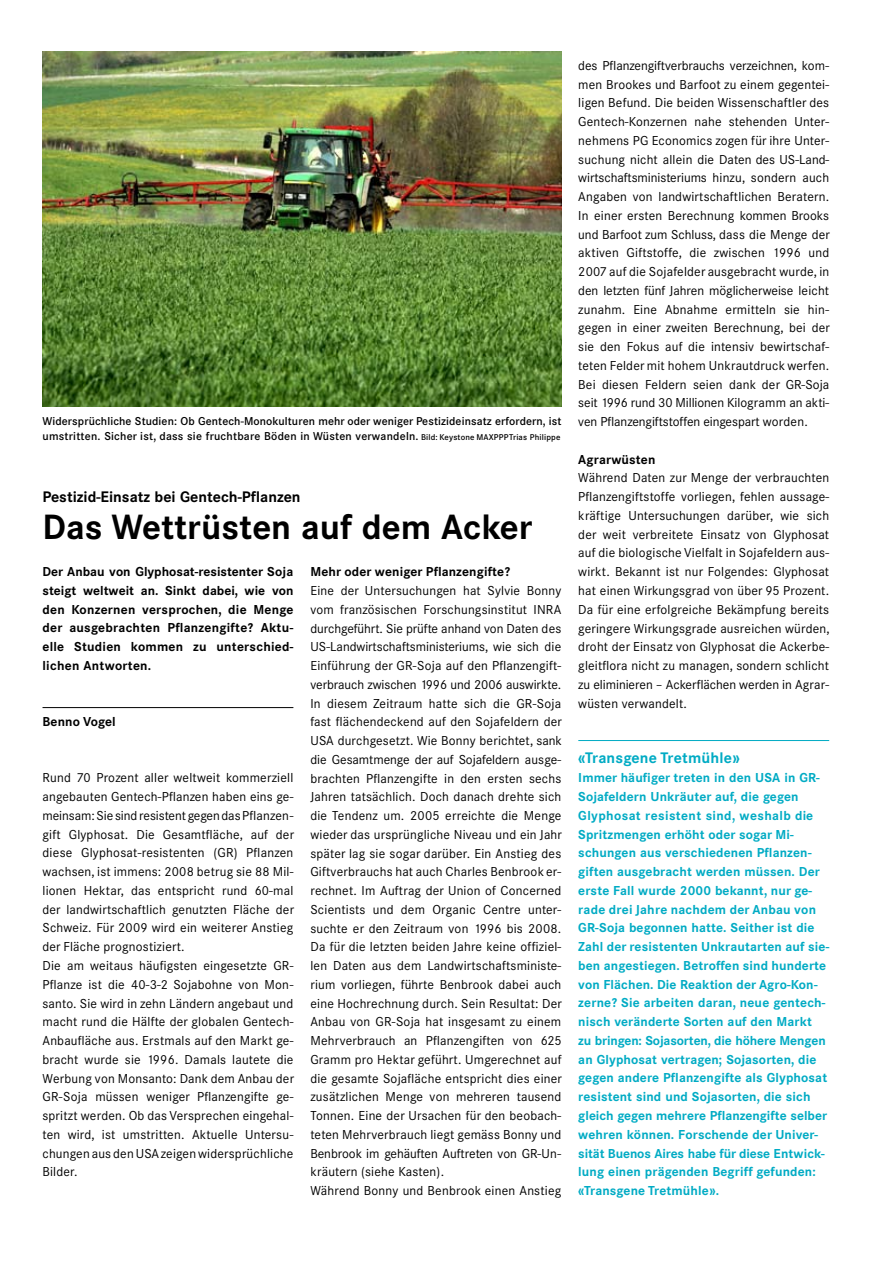
<style>
.page{position:relative;width:893px;height:1263px;background:#fff}
.page>*{position:absolute;margin:0;border:0;box-sizing:border-box;transform-origin:0 0}
.t1{font:700 34.5px "Corporate SBQ";color:#000}
.t2{font:700 15px "Corporate SBQ";color:#000}
.t3{font:700 15px "Corporate SBQ";letter-spacing:.01em;color:#00abc4}
.t4{font:12.75px/18.8px "Corporate SBQ";letter-spacing:.015em;color:#000}
.t5{font:700 12.75px/18.8px "Corporate SBQ";letter-spacing:.01em;color:#00abc4}
.t6{font:700 12.75px/18.8px "Corporate SBQ";letter-spacing:.01em;color:#000;text-align:justify}
.t7{font:500 11.25px/15px "Corporate SBQ";letter-spacing:.01em;color:#000}
.s1{font-size:8.25px}
</style>
<div class="page">
<hr style="left:43px;top:707px;width:250px;height:1px;background:#000">
<img style="left:43px;top:51px;width:518px;height:355px">
<hr style="left:578px;top:740px;width:251px;height:1px;background:#00abc4">
<p class="t7" style="left:43px;top:413px;width:520px">Widersprüchliche Studien: Ob Gentech-Monokulturen mehr oder weniger Pestizideinsatz erfordern, ist umstritten. Sicher ist, dass sie fruchtbare Böden in Wüsten verwandeln. <span class="s1">Bild: Keystone MAXPPP Trias Philippe</span></p>
<p class="t2" style="left:43px;top:487px;width:260px">Pestizid-Einsatz bei Gentech-Pflanzen</p>
<h1 class="t1" style="left:43px;top:506px;width:492px">Das Wettrüsten auf dem Acker</h1>
<p class="t6" style="left:43px;top:562px;width:252px">Der Anbau von Glyphosat-resistenter Soja steigt weltweit an. Sinkt dabei, wie von den Konzernen versprochen, die Menge der ausgebrachten Pflanzengifte? Aktu&shy;elle Studien kommen zu unterschied&shy;lichen Antworten.</p>
<p class="t6" style="left:43px;top:712px;width:75px">Benno Vogel</p>
<p class="t4" style="left:43px;top:769px;width:253px">Rund 70 Prozent aller weltweit kommerziell angebauten Gentech-Pflanzen haben eins ge&shy;meinsam: Sie sind resistent gegen das Pflanzen&shy;gift Glyphosat. Die Gesamtfläche, auf der diese Glyphosat-resistenten (GR) Pflanzen wachsen, ist immens: 2008 betrug sie 88 Mil&shy;lionen Hektar, das entspricht rund 60-mal der landwirtschaftlich genutzten Fläche der Schweiz. Für 2009 wird ein weiterer Anstieg der Fläche prognostiziert.<br>Die am weitaus häufigsten eingesetzte GR-Pflanze ist die 40-3-2 Sojabohne von Mon&shy;santo. Sie wird in zehn Ländern angebaut und macht rund die Hälfte der globalen Gentech-Anbaufläche aus. Erstmals auf den Markt ge&shy;bracht wurde sie 1996. Damals lautete die Werbung von Monsanto: Dank dem Anbau der GR-Soja müssen weniger Pflanzengifte ge&shy;spritzt werden. Ob das Versprechen eingehal&shy;ten wird, ist umstritten. Aktuelle Untersu&shy;chungen aus den USA zeigen widersprüchliche Bilder.</p>
<p class="t6" style="left:310px;top:563px;width:201px">Mehr oder weniger Pflanzengifte?</p>
<p class="t4" style="left:310px;top:581px;width:253px">Eine der Untersuchungen hat Sylvie Bonny vom französischen Forschungsinstitut INRA durchgeführt. Sie prüfte anhand von Daten des US-Landwirtschaftsministeriums, wie sich die Einführung der GR-Soja auf den Pflanzengift&shy;verbrauch zwischen 1996 und 2006 auswirkte.<br>In diesem Zeitraum hatte sich die GR-Soja fast flächendeckend auf den Sojafeldern der USA durchgesetzt. Wie Bonny berichtet, sank die Gesamtmenge der auf Sojafeldern ausge&shy;brachten Pflanzengifte in den ersten sechs Jahren tatsächlich. Doch danach drehte sich die Tendenz um. 2005 erreichte die Menge wieder das ursprüngliche Niveau und ein Jahr später lag sie sogar darüber. Ein Anstieg des Giftverbrauchs hat auch Charles Benbrook er&shy;rechnet. Im Auftrag der Union of Concerned Scientists und dem Organic Centre unter&shy;suchte er den Zeitraum von 1996 bis 2008.<br>Da für die letzten beiden Jahre keine offiziel&shy;len Daten aus dem Landwirtschaftsministe&shy;rium vorliegen, führte Benbrook dabei auch eine Hochrechnung durch. Sein Resultat: Der Anbau von GR-Soja hat insgesamt zu einem Mehrverbrauch an Pflanzengiften von 625<br>Gramm pro Hektar geführt. Umgerechnet auf die gesamte Sojafläche entspricht dies einer zusätzlichen Menge von mehreren tausend Tonnen. Eine der Ursachen für den beobach&shy;teten Mehrverbrauch liegt gemäss Bonny und Benbrook im gehäuften Auftreten von GR-Un&shy;kräutern (siehe Kasten).<br>Während Bonny und Benbrook einen Anstieg</p>
<p class="t4" style="left:578px;top:56px;width:253px;text-align:justify">des Pflanzengiftverbrauchs verzeichnen, kom&shy;men Brookes und Barfoot zu einem gegentei&shy;ligen Befund. Die beiden Wissenschaftler des Gentech-Konzernen nahe stehenden Unter&shy;nehmens PG Economics zogen für ihre Unter&shy;suchung nicht allein die Daten des US-Land&shy;wirtschaftsministeriums hinzu, sondern auch Angaben von landwirtschaftlichen Beratern.<br>In einer ersten Berechnung kommen Brooks und Barfoot zum Schluss, dass die Menge der aktiven Giftstoffe, die zwischen 1996 und 2007 auf die Sojafelder ausgebracht wurde, in den letzten fünf Jahren möglicherweise leicht zunahm. Eine Abnahme ermitteln sie hin&shy;gegen in einer zweiten Berechnung, bei der sie den Fokus auf die intensiv bewirtschaf&shy;teten Felder mit hohem Unkrautdruck werfen.<br>Bei diesen Feldern seien dank der GR-Soja seit 1996 rund 30 Millionen Kilogramm an akti&shy;ven Pflanzengiftstoffen eingespart worden.</p>
<p class="t6" style="left:578px;top:450px;width:79px">Agrarwüsten</p>
<p class="t4" style="left:578px;top:469px;width:253px;text-align:justify">Während Daten zur Menge der verbrauchten Pflanzengiftstoffe vorliegen, fehlen aussage&shy;kräftige Untersuchungen darüber, wie sich der weit verbreitete Einsatz von Glyphosat auf die biologische Vielfalt in Sojafeldern aus&shy;wirkt. Bekannt ist nur Folgendes: Glyphosat hat einen Wirkungsgrad von über 95 Prozent.<br>Da für eine erfolgreiche Bekämpfung bereits geringere Wirkungsgrade ausreichen würden, droht der Einsatz von Glyphosat die Ackerbe&shy;gleitflora nicht zu managen, sondern schlicht zu eliminieren – Ackerflächen werden in Agrar&shy;wüsten verwandelt.</p>
<p class="t3" style="left:578px;top:748px;width:163px">«Transgene Tretmühle»</p>
<p class="t5" style="left:578px;top:769px;width:252px">Immer häufiger treten in den USA in GR-Sojafeldern Unkräuter auf, die gegen Glyphosat resistent sind, weshalb die Spritzmengen erhöht oder sogar Mi&shy;schungen aus verschiedenen Pflanzen&shy;giften ausgebracht werden müssen. Der erste Fall wurde 2000 bekannt, nur ge&shy;rade drei Jahre nachdem der Anbau von GR-Soja begonnen hatte. Seither ist die Zahl der resistenten Unkrautarten auf sie&shy;ben angestiegen. Betroffen sind hunderte von Flächen. Die Reaktion der Agro-Kon&shy;zerne? Sie arbeiten daran, neue gentech&shy;nisch veränderte Sorten auf den Markt<br>zu bringen: Sojasorten, die höhere Mengen an Glyphosat vertragen; Sojasorten, die gegen andere Pflanzengifte als Glyphosat resistent sind und Sojasorten, die sich gleich gegen mehrere Pflanzengifte selber wehren können. Forschende der Univer&shy;sität Buenos Aires habe für diese Entwick&shy;lung einen prägenden Begriff gefunden: «Transgene Tretmühle».</p>
</div>
